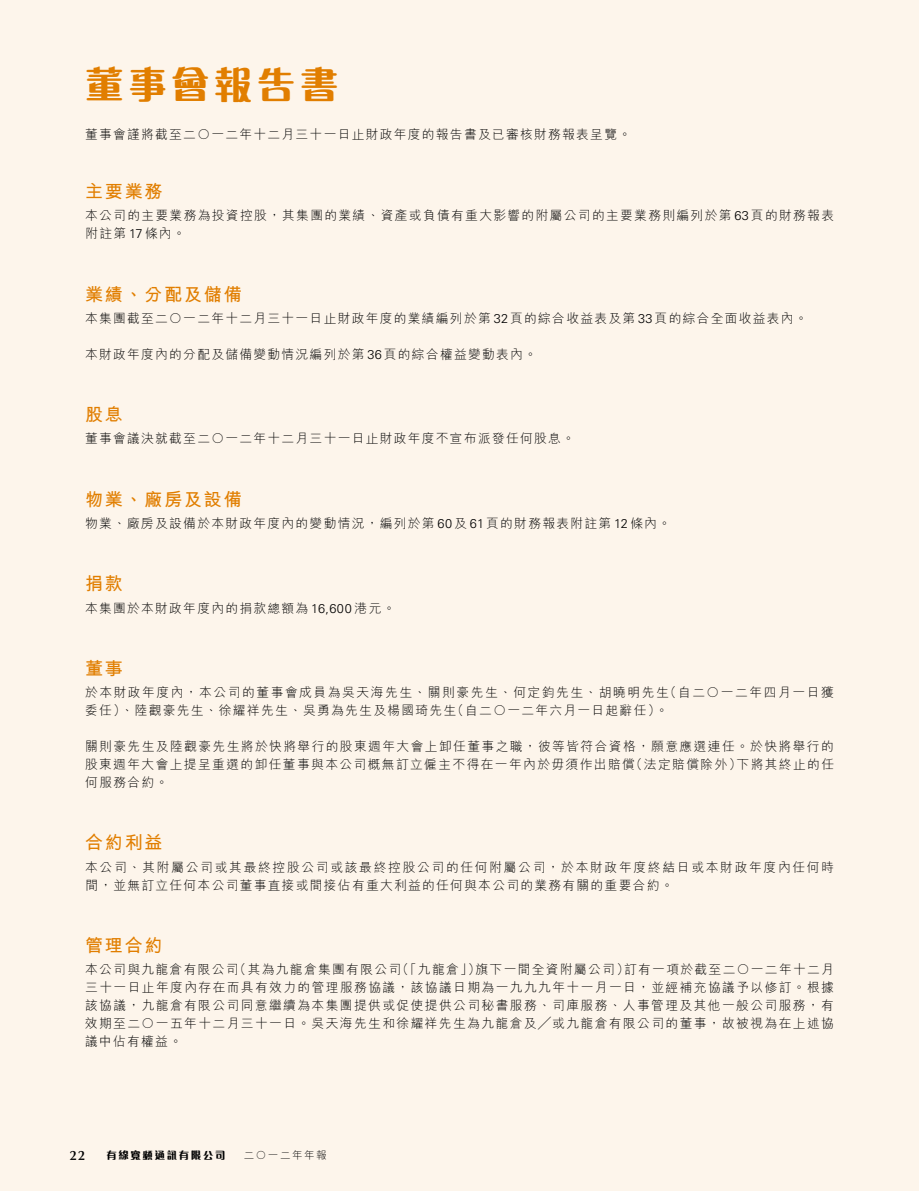
<style>
.page{position:relative;width:919px;height:1191px;background:#fff}
.page>*{position:absolute;margin:0;border:0;box-sizing:border-box;transform-origin:0 0}
.t1{font:700 39px "M Ngai HK";letter-spacing:.1em;color:#e17e00}
.t2{font:700 18px "M Hei HK";letter-spacing:.1em;color:#e17e00}
.t3{font:600 13.5px "Optima LT Std";color:#000}
.t4{font:300 12.75px/18px "M Hei HK";letter-spacing:.1em;color:#000;text-align:justify}
.t5{font:300 12.75px/18px "M Hei HK";letter-spacing:.12em;color:#000}
.t6{font:300 12.75px/18px "M Hei HK";letter-spacing:.135em;color:#000}
.t7{font:700 10.5px "M Ngai HK";letter-spacing:.15em;color:#000}
.s1{font-family:"M Hei HKS"}
.s2{font-family:"Univers LT Std"}
.s3{font-family:"M Hei HK";font-weight:300}
</style>
<div class="page">
<div style="left:0;top:0;width:918px;height:1191px;background:#fdf5eb"></div>
<hr style="left:918px;top:0;width:1px;height:1191px;background:#fdf5eb">
<h1 class="t1" style="left:85px;top:65px;width:255px">董事會報告書</h1>
<p class="t4" style="left:85px;top:125px;width:547px">董事會謹將截至二<span class="s1">○</span>一二年十二月三十一日止財政年度的報告書及已審核財務報表呈覽。</p>
<h2 class="t2" style="left:85px;top:178px;width:79px">主要業務</h2>
<p class="t4" style="left:85px;top:206px;width:750px">本公司的主要業務為投資控股，其集團的業績、資產或負債有重大影響的附屬公司的主要業務則編列於第 <span class="s2">63</span>頁的財務報表附註第 <span class="s2">17</span>條內。</p>
<h2 class="t2" style="left:85px;top:281px;width:158px">業績、分配及儲備</h2>
<p class="t4" style="left:85px;top:309px;width:724px">本集團截至二<span class="s1">○</span>一二年十二月三十一日止財政年度的業績編列於第 <span class="s2">32</span>頁的綜合收益表及第 <span class="s2">33</span>頁的綜合全面收益表內。</p>
<p class="t4" style="left:85px;top:345px;width:453px">本財政年度內的分配及儲備變動情況編列於第 <span class="s2">36</span>頁的綜合權益變動表內。</p>
<h2 class="t2" style="left:85px;top:401px;width:39px">股息</h2>
<p class="t4" style="left:85px;top:429px;width:491px">董事會議決就截至二<span class="s1">○</span>一二年十二月三十一日止財政年度不宣布派發任何股息。</p>
<h2 class="t2" style="left:85px;top:486px;width:158px">物業、廠房及設備</h2>
<p class="t4" style="left:85px;top:514px;width:587px">物業、廠房及設備於本財政年度內的變動情況，編列於第 <span class="s2">60</span>及 <span class="s2">61</span>頁的財務報表附註第 <span class="s2">12</span>條內。</p>
<h2 class="t2" style="left:85px;top:570px;width:39px">捐款</h2>
<p class="t4" style="left:85px;top:598px;width:312px">本集團於本財政年度內的捐款總額為 <span class="s2">16,600</span> 港元。</p>
<h2 class="t2" style="left:85px;top:655px;width:39px">董事</h2>
<p class="t5" style="left:85px;top:683px;width:750px">於本財政年度內，本公司的董事會成員為吳天海先生、關則豪先生、何定鈞先生、胡曉明先生（自二<span class="s1">○</span>一二年四月一日獲委任）、陸觀豪先生、徐耀祥先生、吳勇為先生及楊國琦先生（自二<span class="s1">○</span>一二年六月一日起辭任）。</p>
<p class="t4" style="left:85px;top:737px;width:750px">關則豪先生及陸觀豪先生將於快將舉行的股東週年大會上卸任董事之職，彼等皆符合資格，願意應選連任。於快將舉行的股東週年大會上提呈重選的卸任董事與本公司概無訂立僱主不得在一年內於毋須作出賠償（法定賠償除外）下將其終止的任何服務合約。</p>
<h2 class="t2" style="left:85px;top:829px;width:79px">合約利益</h2>
<p class="t6" style="left:85px;top:857px;width:750px">本公司、其附屬公司或其最終控股公司或該最終控股公司的任何附屬公司，於本財政年度終結日或本財政年度內任何時間，並無訂立任何本公司董事直接或間接佔有重大利益的任何與本公司的業務有關的重要合約。</p>
<h2 class="t2" style="left:85px;top:932px;width:79px">管理合約</h2>
<p class="t4" style="left:85px;top:960px;width:750px">本公司與九龍倉有限公司（其為九龍倉集團有限公司（「九龍倉」）旗下一間全資附屬公司）訂有一項於截至二<span class="s1">○</span>一二年十二月三十一日止年度內存在而具有效力的管理服務協議，該協議日期為一九九九年十一月一日，並經補充協議予以修訂。根據該協議，九龍倉有限公司同意繼續為本集團提供或促使提供公司秘書服務、司庫服務、人事管理及其他一般公司服務，有效期至二<span class="s1">○</span>一五年十二月三十一日。吳天海先生和徐耀祥先生為九龍倉及╱或九龍倉有限公司的董事，故被視為在上述協議中佔有權益。</p>
<p class="t3" style="left:70px;top:1147px;width:17px">22</p>
<p class="t7" style="left:106px;top:1150px;width:222px">有線寬頻通訊有限公司 <span class="s3">　二○一二年年報</span></p>
</div>
